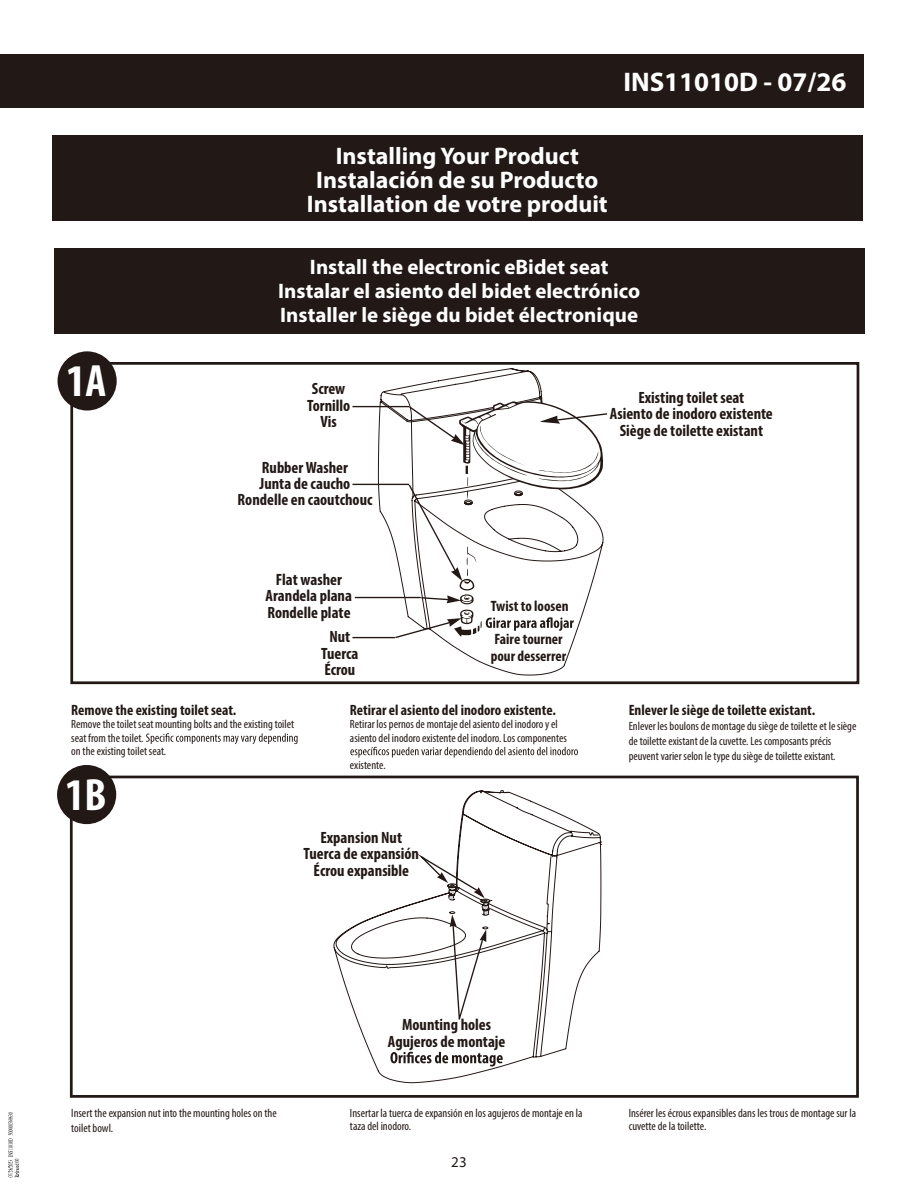
<style>
.page{position:relative;width:918px;height:1188px;background:#fff}
.page>*{position:absolute;margin:0;border:0;box-sizing:border-box;transform-origin:0 0}
.t1{font:700 condensed 45.45px "Myriad Pro";color:#fff}
.t2{font:700 27px "Myriad Pro";color:#fff}
.t3{font:700 24px/24px "Myriad Pro";color:#fff;text-align:center}
.t4{font:700 21px/24px "Myriad Pro";color:#fff;text-align:center}
.t5{font:700 condensed 16.35px/16.4px "Myriad Pro";color:#221815;text-align:center}
.t6{font:700 condensed 15px/32.7px "Myriad Pro";color:#221815}
.t7{font:15px "Myriad Pro";color:#221815}
.t8{font:condensed 12px/13.5px "Myriad Pro";color:#221815}
</style>
<div class="page">
<div style="left:0;top:54px;width:864px;height:54px;background:#221815"></div>
<div style="left:52px;top:135px;width:810px;height:85px;background:#221815"></div>
<svg style="left:146px;top:733px;width:152px;height:11px"></svg>
<svg style="left:350px;top:747px;width:228px;height:10px"></svg>
<div style="left:54px;top:249px;width:810px;height:85px;background:#221815"></div>
<svg style="left:380px;top:368px;width:195px;height:308px"></svg>
<div style="left:454px;top:565px;width:28px;height:77px;background:#fff"></div>
<svg style="left:352px;top:399px;width:256px;height:240px"></svg>
<div style="left:70px;top:362px;width:789px;height:322px;border:3px solid #221815"></div>
<div style="left:58px;top:351px;width:59px;height:60px;background:#221815;border-radius:50%"></div>
<svg style="left:333px;top:790px;width:268px;height:293px"></svg>
<svg style="left:413px;top:850px;width:78px;height:171px"></svg>
<svg style="left:390px;top:1052px;width:113px;height:15px"></svg>
<div style="left:70px;top:776px;width:789px;height:322px;border:3px solid #221815"></div>
<div style="left:57px;top:765px;width:59px;height:59px;background:#221815;border-radius:50%"></div>
<svg style="left:8px;top:1112px;width:11px;height:65px"></svg>
<h2 class="t2" style="left:623px;top:64px;width:225px">INS11010D - 07/26</h2>
<h3 class="t3" style="left:307px;top:143px;width:302px">Installing Your Product<br>Instalación de su Producto<br>Installation de votre produit</h3>
<h1 class="t1" style="left:66px;top:353px;width:42px">1A</h1>
<h3 class="t4" style="left:278px;top:255px;width:363px">Install the electronic eBidet seat<br>Instalar el asiento del bidet electrónico<br>Installer le siège du bidet électronique</h3>
<h3 class="t5" style="left:307px;top:380px;width:45px">Screw<br>Tornillo<br>Vis</h3>
<h3 class="t5" style="left:238px;top:459px;width:136px">Rubber Washer<br>Junta de caucho<br>Rondelle en caoutchouc</h3>
<h3 class="t5" style="left:266px;top:571px;width:88px">Flat washer<br>Arandela plana<br>Rondelle plate</h3>
<h3 class="t5" style="left:321px;top:628px;width:39px">Nut<br>Tuerca<br>Écrou</h3>
<h3 class="t5" style="left:610px;top:389px;width:164px">Existing toilet seat<br>Asiento de inodoro existente<br>Siège de toilette existant</h3>
<p class="t6" style="left:491px;top:590px;width:79px">Twist to loosen<br>Faire tourner</p>
<p class="t6" style="left:491px;top:639px;width:77px">pour desserrer</p>
<p class="t6" style="left:71px;top:693px;width:167px">Remove the existing toilet seat.</p>
<p class="t8" style="left:71px;top:717px;width:224px">Remove the toilet seat mounting bolts and the existing toilet seat from the toilet.<br>on the existing toilet seat.</p>
<h1 class="t1" style="left:65px;top:766px;width:43px">1B</h1>
<p class="t6" style="left:350px;top:693px;width:208px">Retirar el asiento del inodoro existente.</p>
<p class="t8" style="left:350px;top:717px;width:218px">Retirar los pernos de montaje del asiento del inodoro y el asiento del inodoro existente del inodoro. Los componentes</p>
<p class="t8" style="left:350px;top:758px;width:37px">existente.</p>
<h3 class="t5" style="left:304px;top:829px;width:117px">Expansion Nut<br>Tuerca de expansión<br>Écrou expansible</h3>
<h3 class="t5" style="left:388px;top:1017px;width:119px">Mounting holes<br>Agujeros de montaje</h3>
<p class="t6" style="left:629px;top:693px;width:188px">Enlever le siège de toilette existant.</p>
<p class="t8" style="left:629px;top:718px;width:229px;line-height:15px">Enlever les boulons de montage du siège de toilette et le siège de toilette existant de la cuvette. Les composants précis peuvent varier selon le type du siège de toilette existant.</p>
<p class="t8" style="left:71px;top:1105px;width:207px;line-height:15px">Insert the expansion nut into the mounting holes on the toilet bowl.</p>
<p class="t8" style="left:629px;top:1106px;width:229px">Insérer les écrous expansibles dans les trous de montage sur la cuvette de la toilette.</p>
<p class="t8" style="left:350px;top:1106px;width:234px">Insertar la tuerca de expansión en los agujeros de montaje en la taza del inodoro.</p>
<p class="t7" style="left:451px;top:1152px;width:17px">23</p>
</div>
